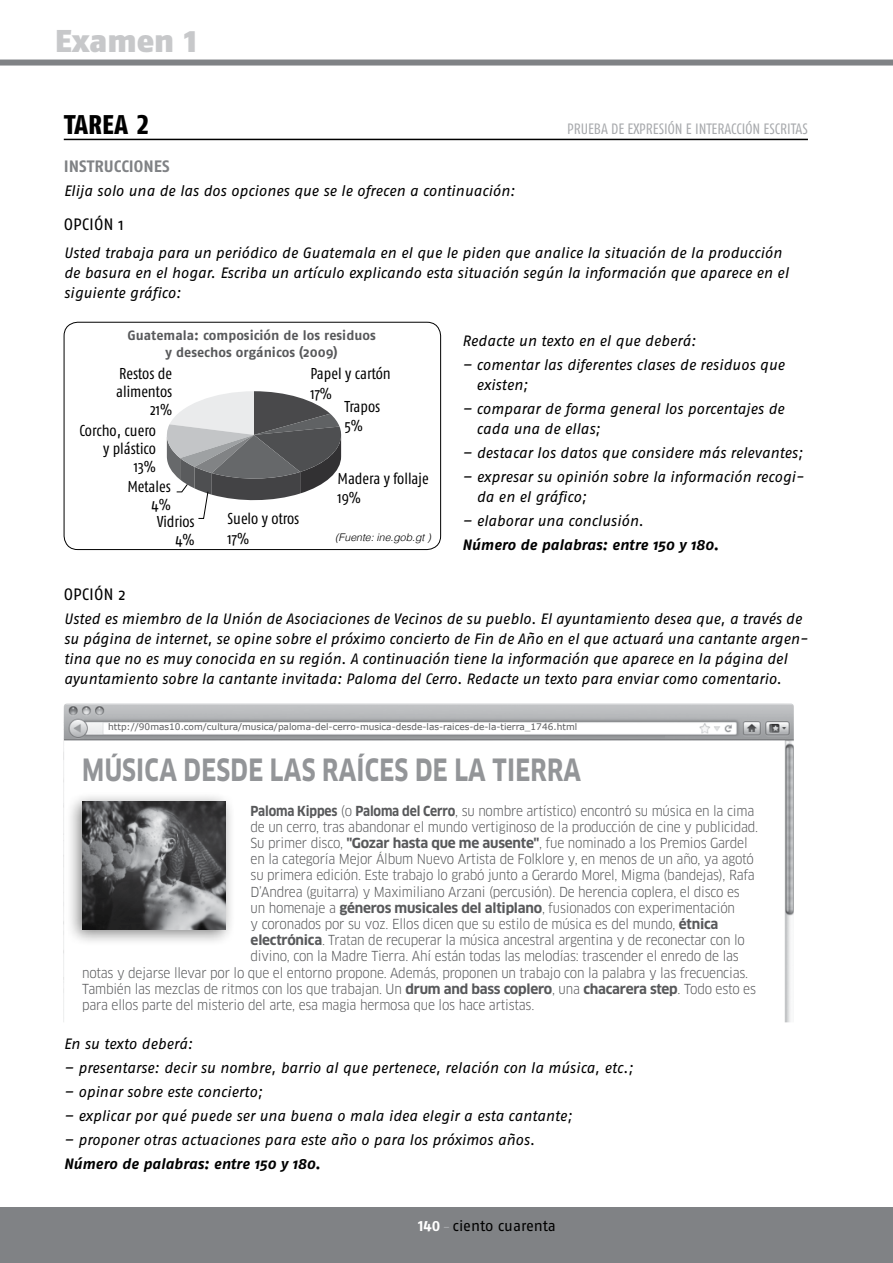
<style>
.page{position:relative;width:893px;height:1263px;background:#fff}
.page>*{position:absolute;margin:0;border:0;box-sizing:border-box;transform-origin:0 0}
.t1{font:900 31.5px "Fago No Lf";color:#c7c8ca}
.t2{font:700 30px "Clan OT";letter-spacing:.01em;color:#939598;scale:.8 1}
.EX_Titulo_tarea_ESQ{font:27px "Fago Co Tf Extra Bold Caps";letter-spacing:-.005em;color:#000}
.Ex_complementari{font:700 16.5px "Fago No";color:#808285}
.Ex_complementari_2_2{font:16.5px "Fago No";color:#000}
.EX_instruccciones_tx{font:16.5px "Fago No";color:#000}
.t3{font:15.75px/19.5px "Fago Co";color:#000}
.EX_instrucciones_tex{font:italic 15px/19.8px "Fago No";color:#000}
.EX_instruccciones_tx-2{font:italic 700 15px "Fago No";color:#000}
.EX_prueba_de_compren{font:15px "Fago Co";color:#a7a9ac}
.t4{font:15px "Fago No";letter-spacing:-.005em;color:#000}
.t5{font:condensed 13.5px "Clan OT";letter-spacing:-.015em;color:#58595b}
.t6{font:700 13.5px/16.5px "Fago No";color:#58595b;text-align:center}
.t7{font:italic 300 10.5px "Helvetica";color:#000}
.t8{font:9px "Verdana";color:#58595b}
.s1{font-weight:700;font-stretch:normal}
.s2{font-family:"Fago No Lf";font-weight:700;color:#fff}
.s3{font-size:13.5px;color:#a3a5a8}
</style>
<div class="page">
<div style="left:0;top:1208px;width:893px;height:55px;background:#808285"></div>
<div style="left:0;top:60px;width:893px;height:6px;background:#808285"></div>
<hr style="left:64px;top:139px;width:744px;height:1px;background:#000">
<img style="left:64px;top:703px;width:730px;height:319px">
<svg style="left:353px;top:782px;width:105px;height:75px"></svg>
<div style="left:65px;top:790px;width:171px;height:156px;background:#000;opacity:.5"></div>
<img style="left:82px;top:801px;width:143px;height:128px">
<svg style="left:166px;top:391px;width:176px;height:128px"></svg>
<div style="left:64px;top:322px;width:377px;height:228px;border:1px solid #000;border-radius:14px"></div>
<h1 class="t1" style="left:55px;top:22px;width:143px">Examen 1</h1>
<p class="EX_Titulo_tarea_ESQ" style="left:64px;top:109px;width:87px">TAREA 2</p>
<p class="EX_prueba_de_compren" style="left:567px;top:121px;width:242px">PRUEBA DE EXPRESIÓN E INTERACCIÓN ESCRITAS</p>
<p class="Ex_complementari" style="left:64px;top:156px;width:107px">INSTRUCCIONES</p>
<p class="EX_instrucciones_tex" style="left:64px;top:180px;width:453px">Elija solo una de las dos opciones que se le ofrecen a continuación:</p>
<p class="Ex_complementari_2_2" style="left:64px;top:215px;width:62px">OPCIÓN 1</p>
<p class="EX_instrucciones_tex" style="left:64px;top:243px;width:726px">Usted trabaja para un periódico de Guatemala en el que le piden que analice la situación de la producción de basura en el hogar. Escriba un artículo explicando esta situación según la información que aparece en el siguiente gráfico:</p>
<p class="EX_instrucciones_tex" style="left:462px;top:331px;width:235px">Redacte un texto en el que deberá:</p>
<p class="EX_instrucciones_tex" style="left:476px;top:355px;width:310px;text-indent:-14px">– comentar las diferentes clases de residuos que existen;</p>
<p class="EX_instrucciones_tex" style="left:476px;top:399px;width:310px;text-indent:-14px">– comparar de forma general los porcentajes de cada una de ellas;</p>
<p class="EX_instrucciones_tex" style="left:462px;top:442px;width:342px">– destacar los datos que considere más relevantes;</p>
<p class="EX_instrucciones_tex" style="left:476px;top:467px;width:329px;text-indent:-14px">– expresar su opinión sobre la información recogi‑ da en el gráfico;</p>
<p class="EX_instrucciones_tex" style="left:462px;top:510px;width:183px">– elaborar una conclusión.</p>
<p class="EX_instruccciones_tx-2" style="left:462px;top:536px;width:258px">Número de palabras: entre 150 y 180.</p>
<p class="EX_instruccciones_tx" style="left:64px;top:585px;width:64px">OPCIÓN 2</p>
<p class="EX_instrucciones_tex" style="left:64px;top:609px;width:746px">Usted es miembro de la Unión de Asociaciones de Vecinos de su pueblo. El ayuntamiento desea que, a través de su página de internet, se opine sobre el próximo concierto de Fin de Año en el que actuará una cantante argen‑ tina que no es muy conocida en su región. A continuación tiene la información que aparece en la página del ayuntamiento sobre la cantante invitada: Paloma del Cerro. Redacte un texto para enviar como comentario.</p>
<p class="t6" style="left:127px;top:327px;width:250px">Guatemala: composición de los residuos y desechos orgánicos (2009)</p>
<p class="t3" style="left:310px;top:364px;width:82px">Papel y cartón<br>17%</p>
<p class="t3" style="left:344px;top:396px;width:37px">Trapos<br>5%</p>
<p class="t3" style="left:337px;top:468px;width:93px">Madera y follaje<br>19%</p>
<p class="t3" style="left:116px;top:364px;width:58px;line-height:18px;text-align:right">Restos de alimentos<br>21%</p>
<p class="t3" style="left:80px;top:421px;width:78px;line-height:18px;text-align:right">Corcho, cuero y plástico<br>13%</p>
<p class="t3" style="left:127px;top:477px;width:45px">Metales</p>
<p class="t3" style="left:152px;top:495px;width:21px">4%</p>
<p class="t3" style="left:157px;top:512px;width:39px">Vidrios</p>
<p class="t3" style="left:175px;top:530px;width:21px">4%</p>
<p class="t3" style="left:228px;top:509px;width:73px">Suelo y otros<br>17%</p>
<p class="t7" style="left:335px;top:531px;width:97px">(Fuente: ine.gob.gt )</p>
<p class="t8" style="left:108px;top:721px;width:470px">http://90mas10.com/cultura/musica/paloma-del-cerro-musica-desde-las-raices-de-la-tierra_1746.html</p>
<p class="t2" style="left:82px;top:753px;width:625px">MÚSICA DESDE LAS RAÍCES DE LA TIERRA</p>
<p class="t5" style="left:251px;top:802px;width:505px"><span class="s1">Paloma Kippes</span> (o <span class="s1">Paloma del Cerro</span>, su nombre artístico) encontró su música en la cima</p>
<p class="t5" style="left:251px;top:819px;width:509px">de un cerro, tras abandonar el mundo vertiginoso de la producción de cine y publicidad.</p>
<p class="t5" style="left:251px;top:835px;width:499px">Su primer disco, <span class="s1">"Gozar hasta que me ausente"</span>, fue nominado a los Premios Gardel</p>
<p class="t5" style="left:251px;top:851px;width:505px">en la categoría Mejor Álbum Nuevo Artista de Folklore y, en menos de un año, ya agotó</p>
<p class="t5" style="left:251px;top:867px;width:506px">su primera edición. Este trabajo lo grabó junto a Gerardo Morel, Migma (bandejas), Rafa</p>
<p class="t5" style="left:251px;top:883px;width:491px">D’Andrea (guitarra) y Maximiliano Arzani (percusión). De herencia coplera, el disco es</p>
<p class="t5" style="left:251px;top:900px;width:486px">un homenaje a <span class="s1">géneros musicales del altiplano</span>, fusionados con experimentación</p>
<p class="t5" style="left:251px;top:916px;width:469px">y coronados por su voz. Ellos dicen que su estilo de música es del mundo, <span class="s1">étnica</span></p>
<p class="t5" style="left:251px;top:932px;width:496px"><span class="s1">electrónica</span>. Tratan de recuperar la música ancestral argentina y de reconectar con lo</p>
<p class="t5" style="left:251px;top:948px;width:490px">divino, con la Madre Tierra. Ahí están todas las melodías: trascender el enredo de las</p>
<p class="t5" style="left:82px;top:964px;width:668px">notas y dejarse llevar por lo que el entorno propone. Además, proponen un trabajo con la palabra y las frecuencias.</p>
<p class="t5" style="left:82px;top:981px;width:675px">También las mezclas de ritmos con los que trabajan. Un <span class="s1">drum and bass coplero</span>, una <span class="s1">chacarera step</span>. Todo esto es</p>
<p class="t5" style="left:82px;top:997px;width:454px">para ellos parte del misterio del arte, esa magia hermosa que los hace artistas.</p>
<p class="EX_instrucciones_tex" style="left:64px;top:1034px;width:130px">En su texto deberá:</p>
<p class="EX_instrucciones_tex" style="left:64px;top:1058px;width:571px">– presentarse: decir su nombre, barrio al que pertenece, relación con la música, etc.;</p>
<p class="EX_instrucciones_tex" style="left:64px;top:1082px;width:200px">– opinar sobre este concierto;</p>
<p class="EX_instrucciones_tex" style="left:64px;top:1106px;width:510px">– explicar por qué puede ser una buena o mala idea elegir a esta cantante;</p>
<p class="EX_instrucciones_tex" style="left:64px;top:1130px;width:473px">– proponer otras actuaciones para este año o para los próximos años.</p>
<p class="EX_instruccciones_tx-2" style="left:64px;top:1155px;width:258px">Número de palabras: entre 150 y 180.</p>
<p class="t4" style="left:418px;top:1217px;width:139px"><span class="s2">140</span> <span class="s3">-</span> ciento cuarenta</p>
</div>
